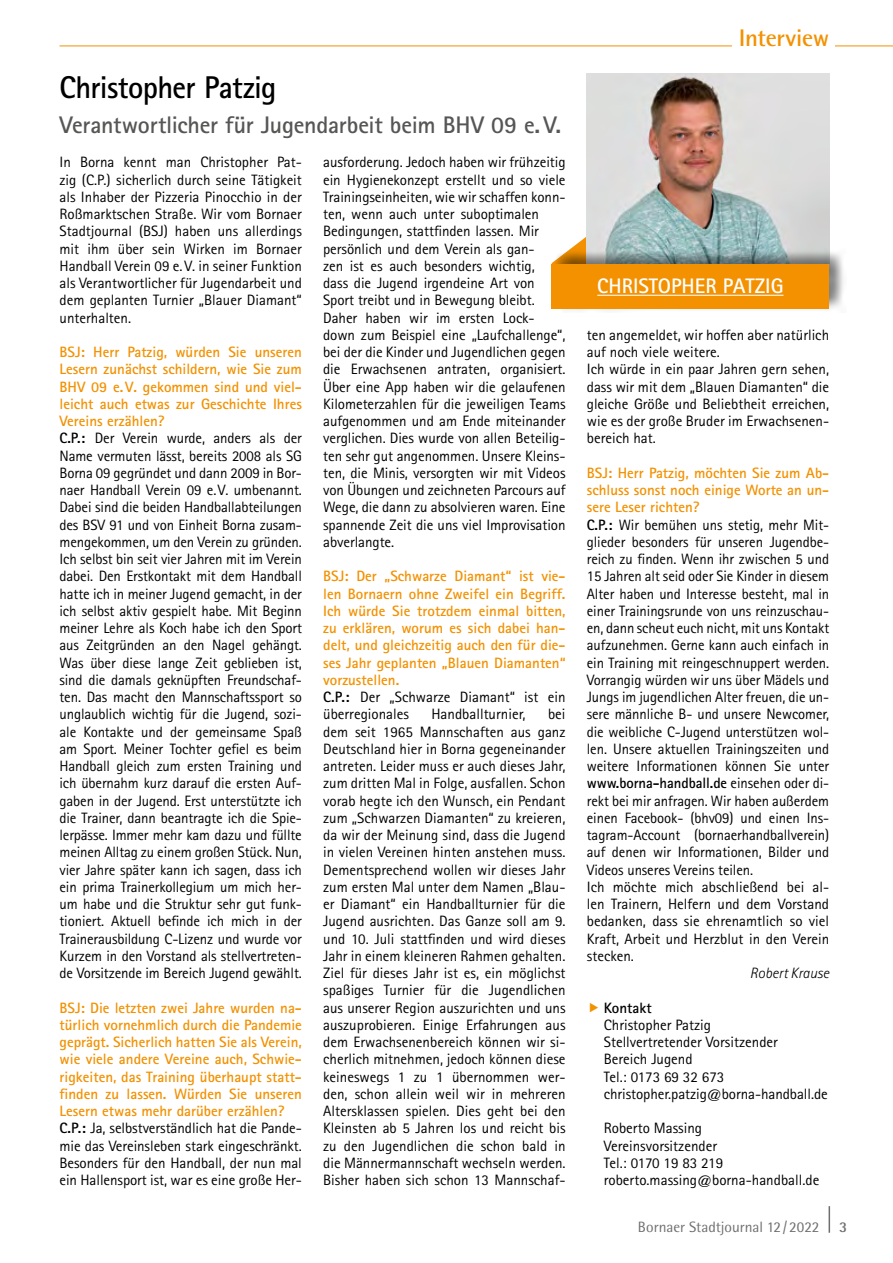
<style>
.page{position:relative;width:893px;height:1263px;background:#fff}
.page>*{position:absolute;margin:0;border:0;box-sizing:border-box;transform-origin:0 0}
.t1{font:700 31.5px "Rotis Sans Serif";letter-spacing:-.02em;color:#000}
.t2{font:700 24px "Rotis Sans Serif";letter-spacing:-.01em;color:#565655}
.t3{font:700 24px "Rotis Semi Sans";letter-spacing:-.015em;color:#f39100}
.t4{font:700 21px "Rotis Sans Serif";color:#fff}
.t5{font:15px/17.2px "Rotis Sans Serif";letter-spacing:-.005em;color:#000}
.t6{font:700 15px/17.2px "Rotis Sans Serif";color:#f39100}
.t7{font:15px "Rotis Semi Sans";color:#6e6e6e}
.t8{font:italic 300 15px "Rotis Sans Serif";color:#000}
.t9{font:700 15px "Rotis Sans Serif";color:#000}
.t10{font:700 15px "Rotis Semi Sans";color:#6e6e6e}
.s1{font-weight:700;color:#f39100}
.s2{font-weight:700}
.s3{color:#000}
.s4{font-weight:400;color:#000}
</style>
<div class="page">
<svg style="left:829px;top:1206px;width:1px;height:27px"></svg>
<hr style="left:60px;top:46px;width:833px;height:1px;background:#f39100">
<div style="left:733px;top:28px;width:102px;height:36px;background:#fff"></div>
<svg style="left:571px;top:218px;width:16px;height:30px"></svg>
<img style="left:587px;top:73px;width:242px;height:175px">
<div style="left:551px;top:248px;width:295px;height:64px;background:#000;opacity:.5"></div>
<div style="left:552px;top:264px;width:277px;height:44px;background:#f39100"></div>
<hr style="left:597px;top:295px;width:186px;height:1px;background:#fff">
<h1 class="t1" style="left:60px;top:68px;width:219px">Christopher Patzig</h1>
<h2 class="t2" style="left:60px;top:109px;width:503px">Verantwortlicher für Jugendarbeit beim BHV 09 e.V.</h2>
<p class="t5" style="left:60px;top:153px;width:244px;text-align:justify">In Borna kennt man Christopher Pat&shy;zig (C.P.) sicherlich durch seine Tätigkeit als Inhaber der Pizzeria Pinocchio in der Roßmarktschen Straße. Wir vom Bornaer Stadtjournal (BSJ) haben uns allerdings mit ihm über sein Wirken im Bornaer Handball Verein 09 e.V. in seiner Funktion als Verantwortlicher für Jugendarbeit und dem geplanten Turnier „Blauer Diamant“ unterhalten.</p>
<p class="t5" style="left:60px;top:343px;width:244px"><span class="s1">BSJ: Herr Patzig, würden Sie unseren Lesern zunächst schildern, wie Sie zum BHV 09 e.V. gekommen sind und viel&shy;leicht auch etwas zur Geschichte Ihres Vereins erzählen?<br></span><span class="s2">C.P.:</span> Der Verein wurde, anders als der Name vermuten lässt, bereits 2008 als SG Borna 09 gegründet und dann 2009 in Bor&shy;naer Handball Verein 09 e.V. umbenannt.<br>Dabei sind die beiden Handballabteilungen des BSV 91 und von Einheit Borna zusam&shy;mengekommen, um den Verein zu gründen.<br>Ich selbst bin seit vier Jahren mit im Verein dabei. Den Erstkontakt mit dem Handball hatte ich in meiner Jugend gemacht, in der ich selbst aktiv gespielt habe. Mit Beginn meiner Lehre als Koch habe ich den Sport aus Zeitgründen an den Nagel gehängt.<br>Was über diese lange Zeit geblieben ist, sind die damals geknüpften Freundschaf&shy;ten. Das macht den Mannschaftssport so unglaublich wichtig für die Jugend, sozi&shy;ale Kontakte und der gemeinsame Spaß am Sport. Meiner Tochter gefiel es beim Handball gleich zum ersten Training und ich übernahm kurz darauf die ersten Auf&shy;gaben in der Jugend. Erst unterstützte ich die Trainer, dann beantragte ich die Spie&shy;lerpässe. Immer mehr kam dazu und füllte meinen Alltag zu einem großen Stück. Nun, vier Jahre später kann ich sagen, dass ich ein prima Trainerkollegium um mich her&shy;um habe und die Struktur sehr gut funk&shy;tioniert. Aktuell befinde ich mich in der Trainerausbildung C-Lizenz und wurde vor Kurzem in den Vorstand als stellvertreten&shy;de Vorsitzende im Bereich Jugend gewählt.</p>
<p class="t6" style="left:60px;top:999px;width:244px">BSJ: Die letzten zwei Jahre wurden na&shy;türlich vornehmlich durch die Pandemie geprägt. Sicherlich hatten Sie als Verein, wie viele andere Vereine auch, Schwie&shy;rigkeiten, das Training überhaupt statt&shy;finden zu lassen. Würden Sie unseren Lesern etwas mehr darüber erzählen?<br><span class="s3">C.P.:</span> <span class="s4">Ja, selbstverständlich hat die Pande&shy;mie das Vereinsleben stark eingeschränkt.<br>Besonders für den Handball, der nun mal ein Hallensport ist, war es eine große Her-</span></p>
<p class="t5" style="left:323px;top:153px;width:244px">ausforderung. Jedoch haben wir frühzeitig ein Hygienekonzept erstellt und so viele Trainingseinheiten, wie wir schaffen konn&shy;ten, wenn auch unter suboptimalen Bedingungen, stattfinden lassen. Mir persönlich und dem Verein als gan-<br>zen ist es auch besonders wichtig,<br>dass die Jugend irgendeine Art von Sport treibt und in Bewegung bleibt.<br>Daher haben wir im ersten Lock&shy;down zum Beispiel eine „Laufchallenge“, bei der die Kinder und Jugendlichen gegen die Erwachsenen antraten, organisiert.<br>Über eine App haben wir die gelaufenen Kilometerzahlen für die jeweiligen Teams aufgenommen und am Ende miteinander verglichen. Dies wurde von allen Beteilig&shy;ten sehr gut angenommen. Unsere Kleins&shy;ten, die Minis, versorgten wir mit Videos von Übungen und zeichneten Parcours auf Wege, die dann zu absolvieren waren. Eine spannende Zeit die uns viel Improvisation abverlangte.</p>
<p class="t6" style="left:323px;top:567px;width:244px">BSJ: Der „Schwarze Diamant“ ist vie&shy;len Bornaern ohne Zweifel ein Begriff.<br>Ich würde Sie trotzdem einmal bitten, zu erklären, worum es sich dabei han&shy;delt, und gleichzeitig auch den für die&shy;ses Jahr geplanten „Blauen Diamanten“ vorzustellen.<br><span class="s3">C.P.:</span> <span class="s4">Der „Schwarze Diamant“ ist ein überregionales</span></p>
<p class="t5" style="left:323px;top:705px;width:244px;text-align:justify;text-indent:225px">bei dem seit 1965 Mannschaften aus ganz Deutschland hier in Borna gegeneinander antreten. Leider muss er auch dieses Jahr, zum dritten Mal in Folge, ausfallen. Schon vorab hegte ich den Wunsch, ein Pendant zum „Schwarzen Diamanten“ zu kreieren, da wir der Meinung sind, dass die Jugend in vielen Vereinen hinten anstehen muss.<br>Dementsprechend wollen wir dieses Jahr zum ersten Mal unter dem Namen „Blau&shy;er Diamant“ ein Handballturnier für die Jugend ausrichten. Das Ganze soll am 9. und 10. Juli stattfinden und wird dieses Jahr in einem kleineren Rahmen gehalten.<br>Ziel für dieses Jahr ist es, ein möglichst spaßiges Turnier für die Jugendlichen aus unserer Region auszurichten und uns auszuprobieren. Einige Erfahrungen aus dem Erwachsenenbereich können wir si&shy;cherlich mitnehmen, jedoch können diese keineswegs 1 zu 1 übernommen wer&shy;den, schon allein weil wir in mehreren Altersklassen spielen. Dies geht bei den Kleinsten ab 5 Jahren los und reicht bis zu den Jugendlichen die schon bald in die Männermannschaft wechseln werden.<br>Bisher haben sich schon 13 Mannschaf-</p>
<p class="t5" style="left:431px;top:705px;width:96px">Handballturnier,</p>
<h2 class="t3" style="left:739px;top:23px;width:92px">Interview</h2>
<h3 class="t4" style="left:597px;top:273px;width:188px">CHRISTOPHER PATZIG</h3>
<p class="t5" style="left:587px;top:326px;width:244px">ten angemeldet, wir hoffen aber natürlich auf noch viele weitere.<br>Ich würde in ein paar Jahren gern sehen, dass wir mit dem „Blauen Diamanten“ die gleiche Größe und Beliebtheit erreichen, wie es der große Bruder im Erwachsenen&shy;bereich hat.</p>
<p class="t5" style="left:587px;top:464px;width:244px"><span class="s1">BSJ: Herr Patzig, möchten Sie zum Ab&shy;schluss sonst noch einige Worte an un&shy;sere Leser richten?<br></span><span class="s2">C.P.:</span> Wir bemühen uns stetig, mehr Mit&shy;glieder besonders für unseren Jugendbe&shy;reich zu finden. Wenn ihr zwischen 5 und 15 Jahren alt seid oder Sie Kinder in diesem Alter haben und Interesse besteht, mal in einer Trainingsrunde von uns reinzuschau&shy;en, dann scheut euch nicht, mit uns Kontakt aufzunehmen. Gerne kann auch einfach in ein Training mit reingeschnuppert werden.<br>Vorrangig würden wir uns über Mädels und Jungs im jugendlichen Alter freuen, die un&shy;sere männliche B- und unsere Newcomer, die weibliche C-Jugend unterstützen wol&shy;len. Unsere aktuellen Trainingszeiten und weitere Informationen können Sie unter <span class="s2">www.borna-handball.de</span> einsehen oder di&shy;rekt bei mir anfragen. Wir haben außerdem einen Facebook- (bhv09) und einen Ins&shy;tagram-Account (bornaerhandballverein) auf denen wir Informationen, Bilder und Videos unseres Vereins teilen.<br>Ich möchte mich abschließend bei al&shy;len Trainern, Helfern und dem Vorstand bedanken, dass sie ehrenamtlich so viel Kraft, Arbeit und Herzblut in den Verein stecken.</p>
<p class="t8" style="left:750px;top:964px;width:81px">Robert Krause</p>
<p class="t9" style="left:604px;top:998px;width:49px">Kontakt</p>
<p class="t5" style="left:604px;top:1016px;width:225px">Christopher Patzig<br>Stellvertretender Vorsitzender<br>Bereich Jugend<br>Tel.: 0173 69 32 673 christopher.patzig@borna-handball.de</p>
<p class="t5" style="left:604px;top:1119px;width:217px">Roberto Massing<br>Vereinsvorsitzender<br>Tel.: 0170 19 83 219 roberto.massing@borna-handball.de</p>
<p class="t7" style="left:638px;top:1218px;width:183px">Bornaer Stadtjournal 12/2022</p>
<p class="t10" style="left:839px;top:1218px;width:10px">3</p>
</div>
